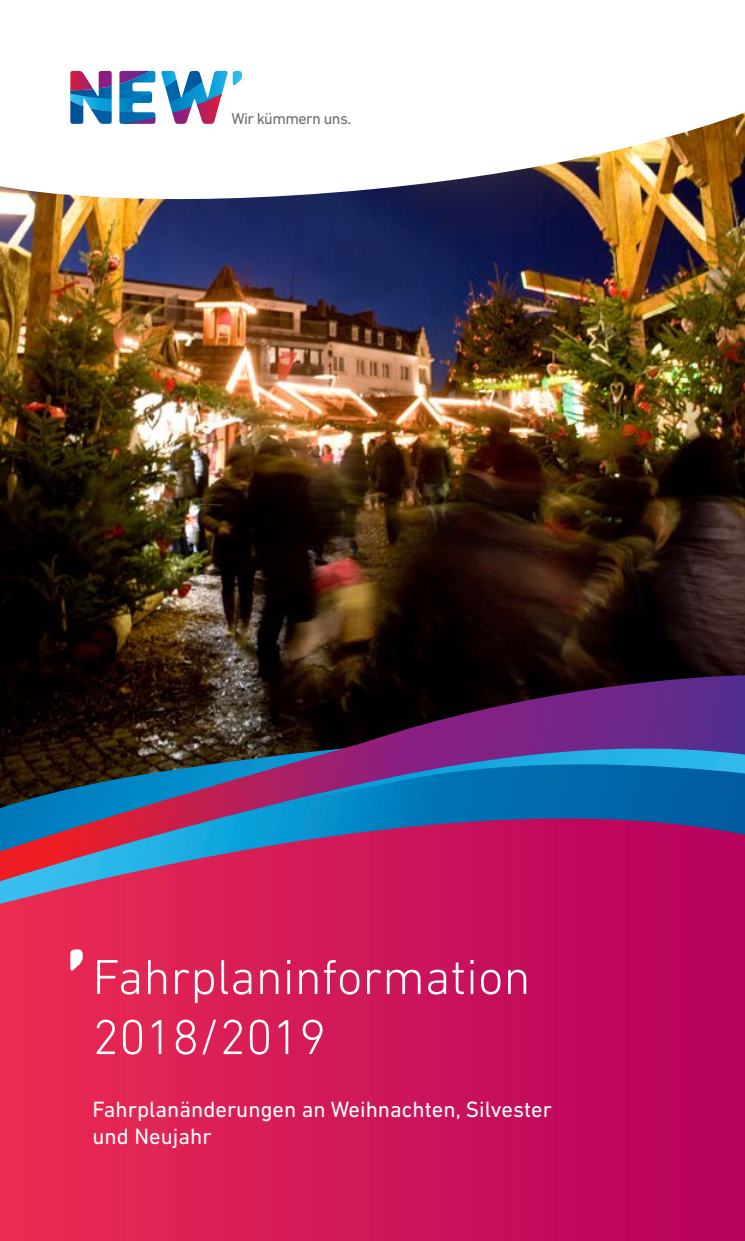
<style>
.page{position:relative;width:745px;height:1241px;background:#fff}
.page>*{position:absolute;margin:0;border:0;box-sizing:border-box;transform-origin:0 0}
.t1{font:300 50px/60px "DIN Next LT Pro";color:#fff}
.t2{font:22.5px/27px "DIN Next LT Pro";color:#fff}
.t3{font:16px "DIN Next LT Pro";letter-spacing:-.035em;color:#6c6d70}
</style>
<div class="page">
<img style="left:0;top:112px;width:744px;height:563px">
<div style="left:0;top:813px;width:744px;height:427px;background:linear-gradient(to right,#eb2d51,#b5005f)"></div>
<svg style="left:0;top:881px;width:744px;height:16px;background:#c12264"></svg>
<svg style="left:0;top:675px;width:744px;height:206px;background:#513767"></svg>
<svg style="left:70px;top:949px;width:13px;height:23px"></svg>
<svg style="left:70px;top:71px;width:172px;height:53px"></svg>
<p class="t3" style="left:231px;top:109px;width:121px">Wir kümmern uns.</p>
<h1 class="t1" style="left:92px;top:946px;width:439px">Fahrplaninformation<br>2018/2019</h1>
<p class="t2" style="left:92px;top:1095px;width:460px">Fahrplanänderungen an Weihnachten, Silvester und Neujahr</p>
</div>
